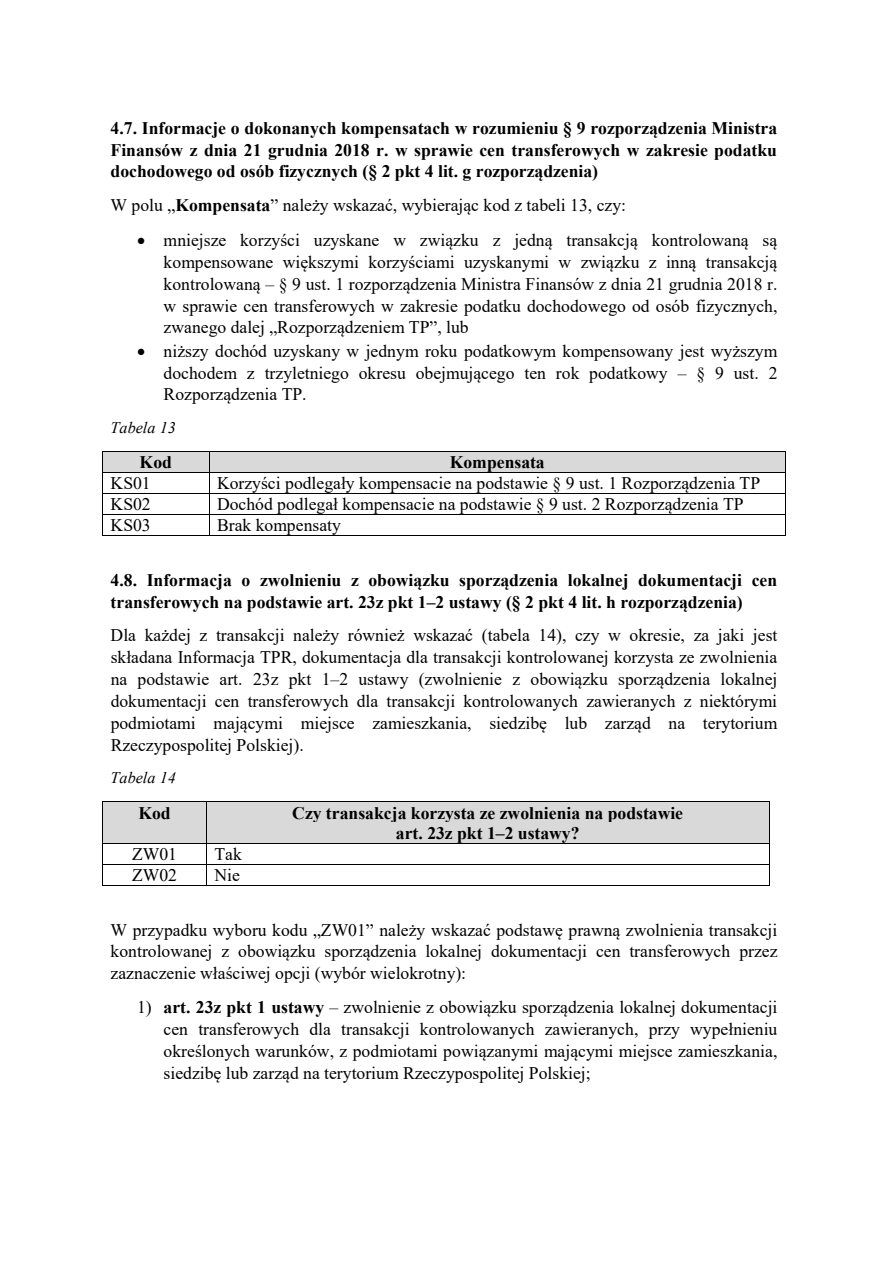
<style>
.page{position:relative;width:893px;height:1263px;background:#fff}
.page>*{position:absolute;margin:0;border:0;box-sizing:border-box;transform-origin:0 0}
.t1{font:17.7px/21.9px "Times New Roman";color:#000;text-align:justify}
.t2{font:700 17.7px/21.9px "Times New Roman";color:#000;text-align:justify}
.t3{font:700 17.7px/20.2px "Times New Roman";color:#000;text-align:center}
.t4{font:17.7px "Times New Roman";color:#000}
.t5{font:italic 16.2px "Times New Roman";color:#000}
.s1{font-style:inherit}
.s2{font-weight:700}
</style>
<div class="page">
<div style="left:103px;top:452px;width:8px;height:20px;background:#d9d9d9"></div>
<div style="left:201px;top:452px;width:8px;height:20px;background:#d9d9d9"></div>
<div style="left:111px;top:452px;width:90px;height:20px;background:#d9d9d9"></div>
<div style="left:209px;top:452px;width:8px;height:20px;background:#d9d9d9"></div>
<div style="left:777px;top:452px;width:8px;height:20px;background:#d9d9d9"></div>
<div style="left:217px;top:452px;width:560px;height:20px;background:#d9d9d9"></div>
<hr style="left:103px;top:451px;width:106px;height:1px;background:#000">
<hr style="left:209px;top:451px;width:576px;height:1px;background:#000">
<hr style="left:103px;top:472px;width:106px;height:1px;background:#000">
<hr style="left:209px;top:472px;width:576px;height:1px;background:#000">
<hr style="left:103px;top:493px;width:106px;height:1px;background:#000">
<hr style="left:209px;top:493px;width:576px;height:1px;background:#000">
<hr style="left:103px;top:514px;width:106px;height:1px;background:#000">
<hr style="left:209px;top:514px;width:576px;height:1px;background:#000">
<svg style="left:102px;top:451px;width:1px;height:85px"></svg>
<hr style="left:103px;top:535px;width:106px;height:1px;background:#000">
<svg style="left:209px;top:452px;width:1px;height:83px"></svg>
<hr style="left:209px;top:535px;width:576px;height:1px;background:#000">
<svg style="left:785px;top:451px;width:1px;height:85px"></svg>
<div style="left:103px;top:802px;width:8px;height:20px;background:#d9d9d9"></div>
<div style="left:199px;top:802px;width:7px;height:20px;background:#d9d9d9"></div>
<div style="left:103px;top:822px;width:103px;height:21px;background:#d9d9d9"></div>
<div style="left:111px;top:802px;width:88px;height:20px;background:#d9d9d9"></div>
<div style="left:207px;top:802px;width:7px;height:41px;background:#d9d9d9"></div>
<div style="left:761px;top:802px;width:8px;height:41px;background:#d9d9d9"></div>
<div style="left:214px;top:802px;width:547px;height:20px;background:#d9d9d9"></div>
<div style="left:214px;top:822px;width:547px;height:21px;background:#d9d9d9"></div>
<hr style="left:103px;top:801px;width:103px;height:1px;background:#000">
<hr style="left:207px;top:801px;width:562px;height:1px;background:#000">
<hr style="left:102px;top:802px;width:1px;height:41px;background:#000">
<hr style="left:206px;top:802px;width:1px;height:41px;background:#000">
<hr style="left:769px;top:802px;width:1px;height:41px;background:#000">
<hr style="left:103px;top:843px;width:103px;height:1px;background:#000">
<hr style="left:207px;top:843px;width:562px;height:1px;background:#000">
<hr style="left:103px;top:864px;width:103px;height:1px;background:#000">
<hr style="left:207px;top:864px;width:562px;height:1px;background:#000">
<svg style="left:102px;top:843px;width:1px;height:43px"></svg>
<hr style="left:103px;top:885px;width:103px;height:1px;background:#000">
<svg style="left:206px;top:843px;width:1px;height:43px"></svg>
<hr style="left:207px;top:885px;width:562px;height:1px;background:#000">
<svg style="left:769px;top:843px;width:1px;height:43px"></svg>
<p class="t2" style="left:111px;top:116px;width:668px"><span class="s1">4.7. Informacje o dokonanych kompensatach</span> w rozumieniu § 9 rozporządzenia Ministra Finansów z dnia 21 grudnia 2018 r. w sprawie cen transferowych w zakresie podatku dochodowego od osób <span class="s1">fizycznych</span> (§ <span class="s1">2 pkt</span> 4 lit. g rozporządzenia)</p>
<p class="t1" style="left:111px;top:194px;width:517px">W polu „<span class="s2">Kompensata</span>” należy wskazać, wybierając kod z tabeli <span class="s1">13, czy:</span></p>
<p class="t1" style="left:164px;top:228px;width:615px;text-indent:-26px">• mniejsze korzyści uzyskane w związku z jedną transakcją kontrolowaną są kompensowane większymi korzyściami uzyskanymi w związku z inną transakcją kontrolowaną – § 9 ust. 1 rozporządzenia Ministra Finansów z dnia 21 <span class="s1">grudnia 2018 r. </span>w sprawie cen transferowych w zakresie podatku dochodowego od osób <span class="s1">fizycznych, </span>zwanego dalej „Rozporządzeniem TP”, lub</p>
<p class="t1" style="left:164px;top:339px;width:615px;text-indent:-26px">• niższy dochód uzyskany w jednym roku <span class="s1">podatkowym</span> kompensowany jest wyższym <span class="s1">dochodem z trzyletniego okresu</span> obejmującego ten rok podatkowy – § 9 ust. 2<br>Rozporządzenia TP.</p>
<p class="t5" style="left:111px;top:416px;width:67px">Tabela 13</p>
<p class="t3" style="left:140px;top:452px;width:34px">Kod</p>
<p class="t3" style="left:450px;top:452px;width:97px">Kompensata</p>
<p class="t4" style="left:111px;top:471px;width:42px">KS01</p>
<p class="t1" style="left:217px;top:472px;width:545px">Korzyści podlegały kompensacie na podstawie § 9 ust. 1 Rozporządzenia TP</p>
<p class="t4" style="left:111px;top:492px;width:42px">KS02</p>
<p class="t1" style="left:217px;top:493px;width:528px">Dochód podlegał kompensacie na podstawie § 9 ust. 2 Rozporządzenia TP</p>
<p class="t4" style="left:111px;top:513px;width:42px">KS03</p>
<p class="t4" style="left:217px;top:513px;width:125px">Brak kompensaty</p>
<p class="t2" style="left:111px;top:569px;width:668px"><span class="s1">4.8. Informacja o</span> zwolnieniu z obowiązku sporządzenia lokalnej dokumentacji cen <span class="s1">transferowych na podstawie art. 23z pkt 1</span>–2 ustawy (§ <span class="s1">2 pkt 4 lit. h</span> rozporządzenia)</p>
<p class="t1" style="left:111px;top:624px;width:668px">Dla każde<span class="s1">j z transakcji</span> należy również wskazać <span class="s1">(tabela 14), czy w okresie, za jaki jest </span>składana Informacja T<span class="s1">PR, dokumentacja dla transakcji kontrolowanej korzysta ze zwolnienia na podstawie art. 23z pkt 1</span>–<span class="s1">2</span> ustawy (zwolnienie z obowiązku sporządzenia lokalnej dokumentacji cen transferowych dla transakcji kontrolowanych zawieranych z niektórymi podmiotami mającymi miejsce zamieszkania, siedzibę lub zarząd na terytorium</p>
<p class="t4" style="left:111px;top:732px;width:195px">Rzeczypospolitej Polskiej).</p>
<p class="t5" style="left:111px;top:767px;width:67px">Tabela 14</p>
<p class="t3" style="left:138px;top:802px;width:34px">Kod</p>
<p class="t3" style="left:292px;top:802px;width:392px">Czy transakcja korzysta ze zwolnienia na podstawie art. 23z pkt 1<span class="s1">–</span>2 ustawy?</p>
<p class="t4" style="left:132px;top:841px;width:46px">ZW01</p>
<p class="t4" style="left:214px;top:841px;width:29px">Tak</p>
<p class="t4" style="left:132px;top:862px;width:46px">ZW02</p>
<p class="t4" style="left:214px;top:862px;width:27px">Nie</p>
<p class="t1" style="left:111px;top:918px;width:668px">W przypadku wyboru kodu „ZW01” należy wskazać podstawę prawną zwolnienia transakcji <span class="s1">kontrolowanej</span> z obowiązku sporządzenia lokalnej dokumentacji cen transferowych <span class="s1">przez </span>zaznaczenie właściwej opcji (wybór wielokrotny):</p>
<p class="t1" style="left:164px;top:995px;width:615px;text-indent:-26px"><span class="s1">1)</span> <span class="s2">art. 23z pkt 1 ustawy</span> – zwolnienie z obowiązku sporządzenia lokalnej dokumen<span class="s1">tacji cen transferowych dla transakcji kontrolowanych zawieranych,</span> przy wypełnieniu określonych warunków, <span class="s1">z podmiotami</span> powiązanymi mającymi miejsce zamieszkania, siedzibę lub zarząd na terytorium Rzeczypospolitej Polskiej<span class="s1">;</span></p>
</div>
